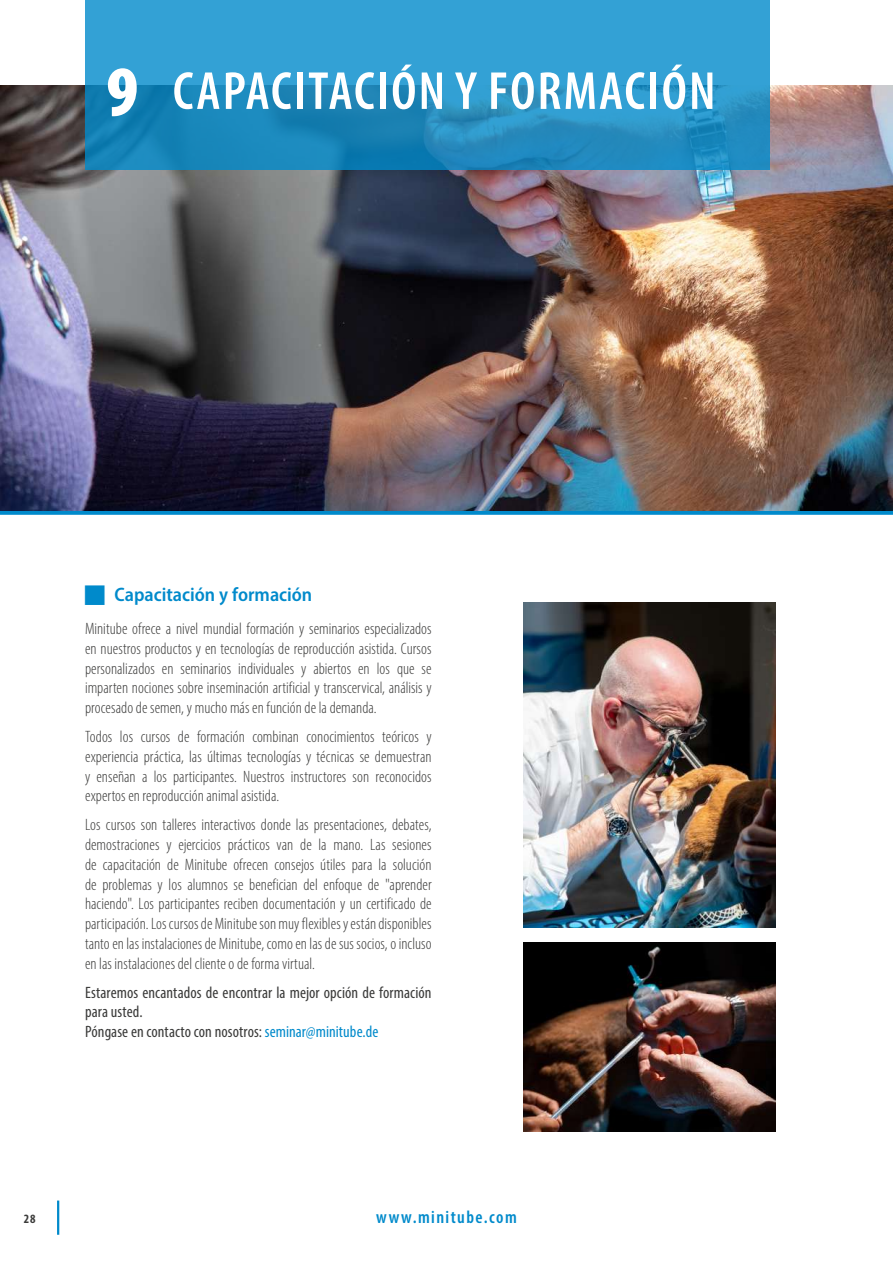
<style>
.page{position:relative;width:893px;height:1263px;background:#fff}
.page>*{position:absolute;margin:0;border:0;box-sizing:border-box;transform-origin:0 0}
.t1{font:600 condensed 54px "Myriad Pro";letter-spacing:.04em;color:#fff}
.t2{font:600 semi-condensed 19.5px "Myriad Pro";color:#008acb}
.t3{font:600 condensed 18px "Myriad Pro";letter-spacing:.08em;color:#008acb}
.t4{font:300 condensed 16.5px/19.8px "Myriad Pro";color:#3b3b3a;text-align:justify}
.t5{font:condensed 16.5px/19.8px "Myriad Pro";letter-spacing:.005em;color:#3b3b3a}
.t6{font:700 condensed 12.75px "Myriad Pro";color:#3b3b3a}
.s1{font-weight:900;font-size:72px}
.s2{color:#008acb}
</style>
<div class="page">
<hr style="left:57px;top:1200px;width:2px;height:35px;background:#008acb">
<div style="left:0;top:510px;width:893px;height:5px;background:#008acb"></div>
<img style="left:0;top:85px;width:893px;height:425px">
<svg style="left:85px;top:0;width:685px;height:170px;background:#2895c8"></svg>
<img style="left:523px;top:602px;width:252px;height:325px">
<img style="left:523px;top:943px;width:252px;height:189px">
<h1 class="t1" style="left:106px;top:58px;width:611px"><span class="s1">9</span> CAPACITACIÓN Y FORMACIÓN</h1>
<p class="t2" style="left:114px;top:583px;width:199px">Capacitación y formación</p>
<p class="t4" style="left:85px;top:619px;width:348px">Minitube ofrece a nivel mundial formación y seminarios especializados en nuestros productos y en tecnologías de reproducción asistida. Cursos personalizados en seminarios individuales y abiertos en los que se imparten nociones sobre inseminación artificial y transcervical, análisis y procesado de semen, y mucho más en función de la demanda.</p>
<p class="t4" style="left:85px;top:727px;width:348px">Todos los cursos de formación combinan conocimientos teóricos y experiencia práctica, las últimas tecnologías y técnicas se demuestran y enseñan a los participantes. Nuestros instructores son reconocidos expertos en reproducción animal asistida.</p>
<p class="t4" style="left:85px;top:815px;width:348px">Los cursos son talleres interactivos donde las presentaciones, debates, demostraciones y ejercicios prácticos van de la mano. Las sesiones de capacitación de Minitube ofrecen consejos útiles para la solución de problemas y los alumnos se benefician del enfoque de "aprender haciendo". Los participantes reciben documentación y un certificado de participación. Los cursos de Minitube son muy flexibles y están disponibles tanto en las instalaciones de Minitube, como en las de sus socios, o incluso en las instalaciones del cliente o de forma virtual.</p>
<p class="t5" style="left:85px;top:982px;width:348px">Estaremos encantados de encontrar la mejor opción de formación para usted.<br>Póngase en contacto con nosotros: <span class="s2">seminar@minitube.de</span></p>
<p class="t6" style="left:24px;top:1211px;width:13px">28</p>
<p class="t3" style="left:376px;top:1206px;width:142px">www.minitube.com</p>
</div>
